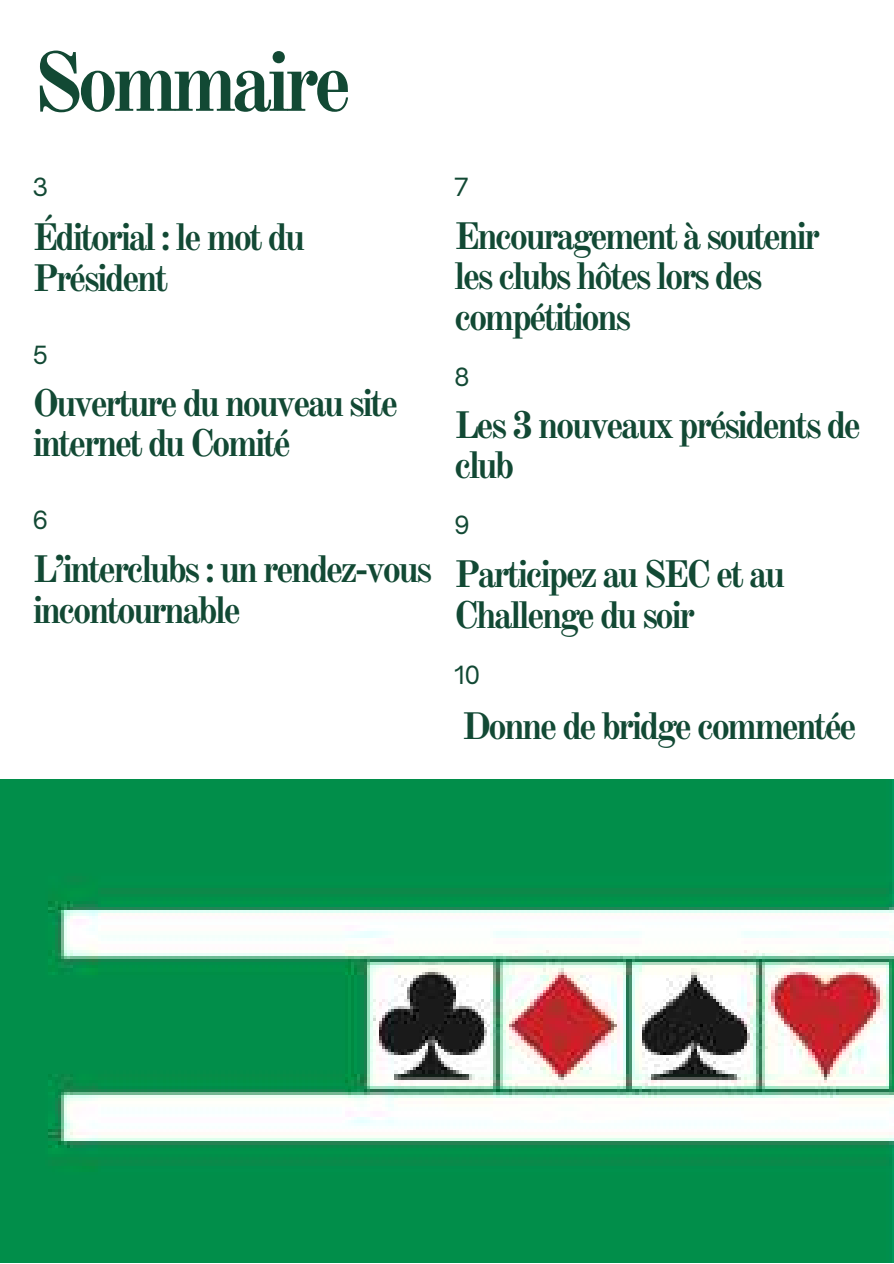
<style>
.page{position:relative;width:894px;height:1264px;background:#fff}
.page>*{position:absolute;margin:0;border:0;box-sizing:border-box;transform-origin:0 0}
.t1{font:700 82.5px "Old Standard";letter-spacing:-.08em;color:#124934}
.t2{font:700 37.5px/40.5px "Old Standard";letter-spacing:-.08em;color:#124934}
.t3{font:24px "Open Sauce One";color:#124934}
</style>
<div class="page">
<img style="left:0;top:779px;width:893px;height:483px">
<h1 class="t1" style="left:32px;top:32px;width:321px">Sommaire</h1>
<p class="t3" style="left:32px;top:172px;width:17px">3</p>
<p class="t2" style="left:32px;top:217px;width:274px">Éditorial : le mot du<br>Président</p>
<p class="t3" style="left:32px;top:339px;width:17px">5</p>
<p class="t2" style="left:32px;top:383px;width:367px">Ouverture du nouveau site internet du Comité</p>
<p class="t3" style="left:32px;top:505px;width:17px">6</p>
<p class="t2" style="left:32px;top:549px;width:401px">L’interclubs : un rendez-vous incontournable</p>
<p class="t3" style="left:454px;top:172px;width:16px">7</p>
<p class="t2" style="left:454px;top:216px;width:368px">Encouragement à soutenir les clubs hôtes lors des compétitions</p>
<p class="t3" style="left:454px;top:361px;width:17px">8</p>
<p class="t2" style="left:454px;top:405px;width:408px">Les 3 nouveaux présidents de club</p>
<p class="t3" style="left:454px;top:510px;width:17px">9</p>
<p class="t2" style="left:454px;top:554px;width:332px">Participez au SEC et au<br>Challenge du soir</p>
<p class="t3" style="left:454px;top:659px;width:28px">10</p>
<p class="t2" style="left:461px;top:706px;width:396px">Donne de bridge commentée</p>
</div>
